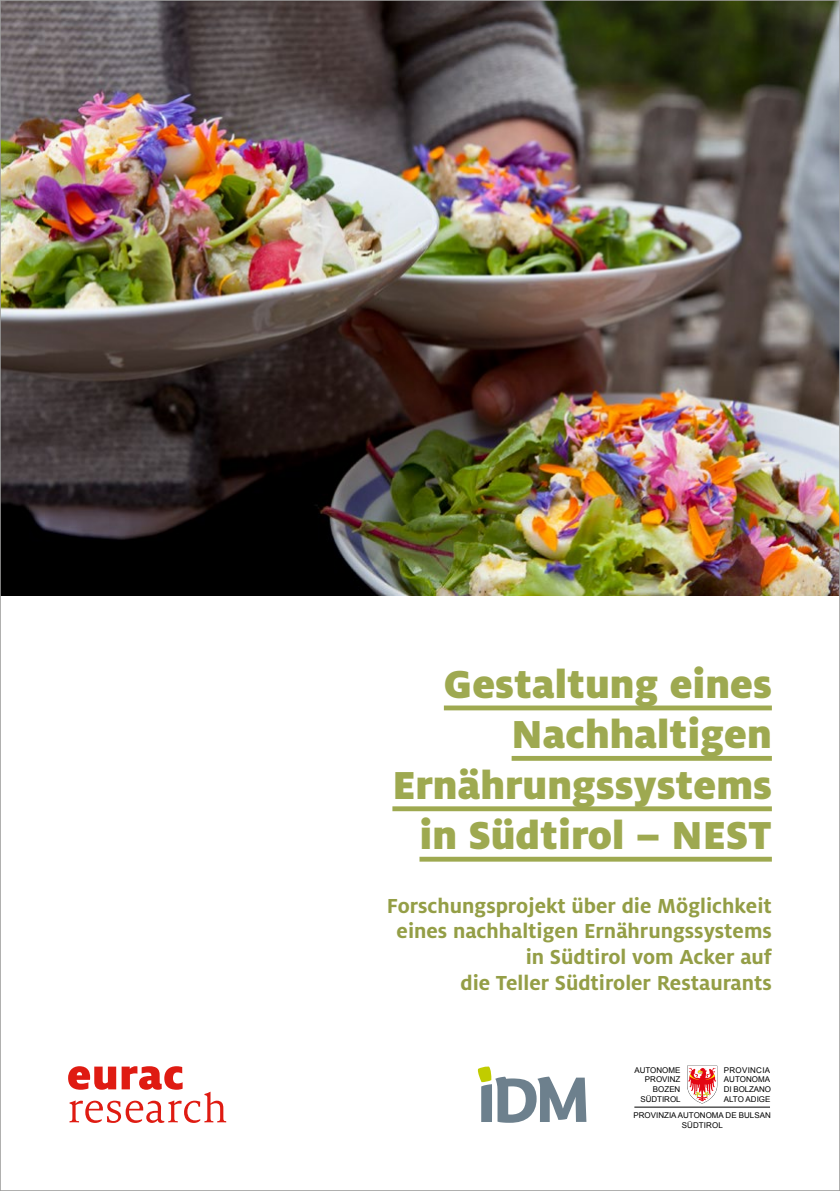
<style>
.page{position:relative;width:840px;height:1191px;background:#fff}
.page>*{position:absolute;margin:0;border:0;box-sizing:border-box;transform-origin:0 0}
.t1{font:900 43.2px/50.4px "Milo Pro";color:#9ea950;text-align:right}
.t2{font:700 22.4px/25.6px "Milo Pro";color:#949e46;text-align:right}
.t3{font:8px/9.6px "Arial";color:#000;text-align:right}
</style>
<div class="page">
<img style="left:2px;top:2px;width:835px;height:593px">
<div style="left:443px;top:705px;width:328px;height:5px;background:#9ea950"></div>
<div style="left:511px;top:756px;width:260px;height:5px;background:#9ea950"></div>
<div style="left:392px;top:806px;width:379px;height:5px;background:#9ea950"></div>
<div style="left:419px;top:856px;width:352px;height:5px;background:#9ea950"></div>
<svg style="left:68px;top:1066px;width:158px;height:57px"></svg>
<hr style="left:634px;top:1106px;width:135px;height:1px;background:#000">
<svg style="left:687px;top:1065px;width:29px;height:38px"></svg>
<svg style="left:477px;top:1066px;width:109px;height:56px"></svg>
<h1 class="t1" style="left:392px;top:658px;width:381px">Gestaltung eines<br>Nachhaltigen<br>Ernährungssystems in Südtirol – NEST</h1>
<p class="t2" style="left:387px;top:893px;width:386px">Forschungsprojekt über die Möglichkeit eines nachhaltigen Ernährungssystems in Südtirol vom Acker auf<br>die Teller Südtiroler Restaurants</p>
<p class="t3" style="left:634px;top:1065px;width:48px">AUTONOME<br>PROVINZ<br>BOZEN<br>SÜDTIROL</p>
<p class="t3" style="left:723px;top:1065px;width:49px;text-align:justify">PROVINCIA AUTONOMA DI BOLZANO ALTO ADIGE</p>
<p class="t3" style="left:633px;top:1110px;width:139px;text-align:center">PROVINZIA AUTONOMA DE BULSAN<br>SÜDTIROL</p>
</div>
